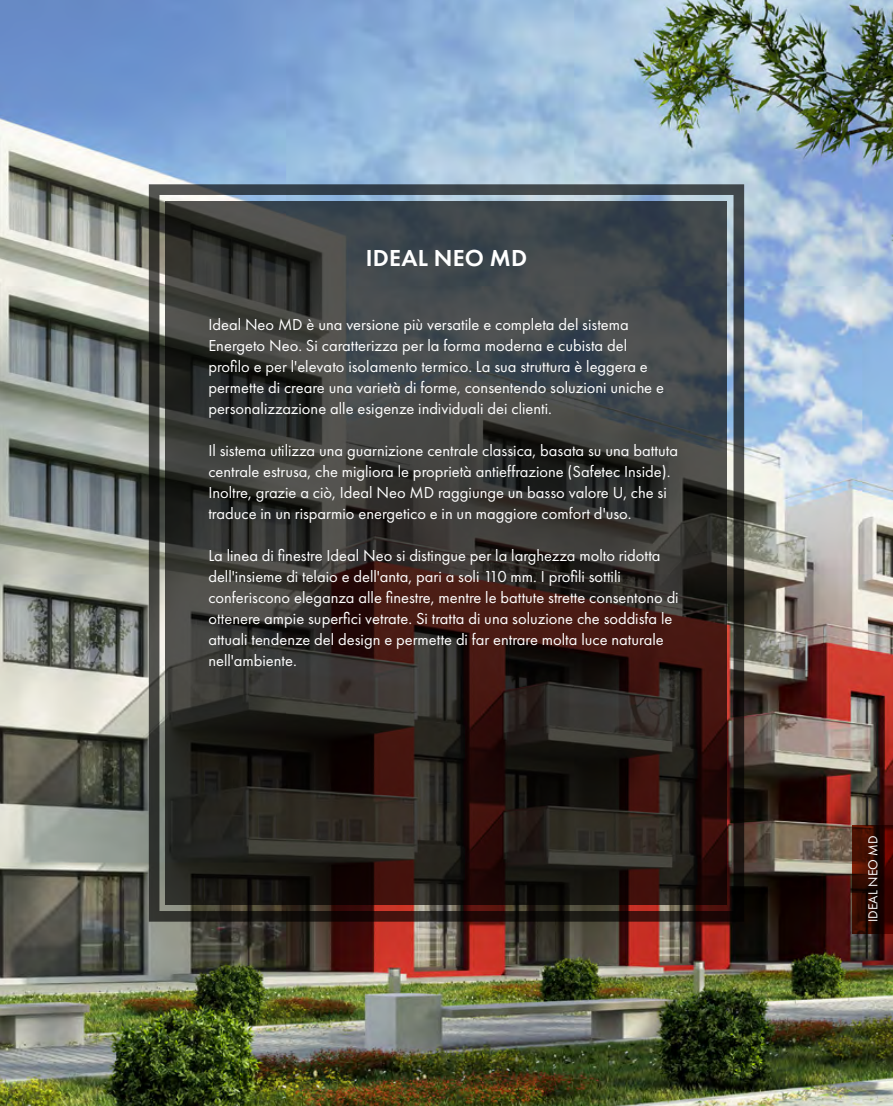
<style>
.page{position:relative;width:893px;height:1106px;background:#fff}
.page>*{position:absolute;margin:0;border:0;box-sizing:border-box;transform-origin:0 0}
.t1{font:600 24px "Futura PT";letter-spacing:.01em;color:#fff}
.t2{font:16.5px/21px "Futura PT";color:#fff}
.t3{font:13.5px "Futura PT";letter-spacing:.01em;color:#fff}
</style>
<div class="page">
<img style="left:0;top:0;width:893px;height:1106px">
<svg style="left:149px;top:184px;width:595px;height:737px;background:#4f4e4d"></svg>
<svg style="left:166px;top:201px;width:561px;height:703px;background:#342f2d"></svg>
<svg style="left:852px;top:824px;width:41px;height:109px;background:#360901"></svg>
<h1 class="t1" style="left:366px;top:243px;width:163px">IDEAL NEO MD</h1>
<p class="t2" style="left:208px;top:314px;width:457px">Ideal Neo MD è una versione più versatile e completa del sistema Energeto Neo. Si caratterizza per la forma moderna e cubista del profilo e per l'elevato isolamento termico. La sua struttura è leggera e permette di creare una varietà di forme, consentendo soluzioni uniche e personalizzazione alle esigenze individuali dei clienti.</p>
<p class="t2" style="left:208px;top:440px;width:471px">Il sistema utilizza una guarnizione centrale classica, basata su una battuta centrale estrusa, che migliora le proprietà antieffrazione (Safetec Inside).<br>Inoltre, grazie a ciò, Ideal Neo MD raggiunge un basso valore U, che si traduce in un risparmio energetico e in un maggiore comfort d'uso.</p>
<p class="t2" style="left:208px;top:545px;width:472px">La linea di finestre Ideal Neo si distingue per la larghezza molto ridotta dell'insieme di telaio e dell'anta, pari a soli 110 mm. I profili sottili conferiscono eleganza alle finestre, mentre le battute strette consentono di ottenere ampie superfici vetrate. Si tratta di una soluzione che soddisfa le attuali tendenze del design e permette di far entrare molta luce naturale nell'ambiente.</p>
<p class="t3" style="left:865px;top:922px;width:88px;rotate:-90deg">IDEAL NEO MD</p>
</div>
